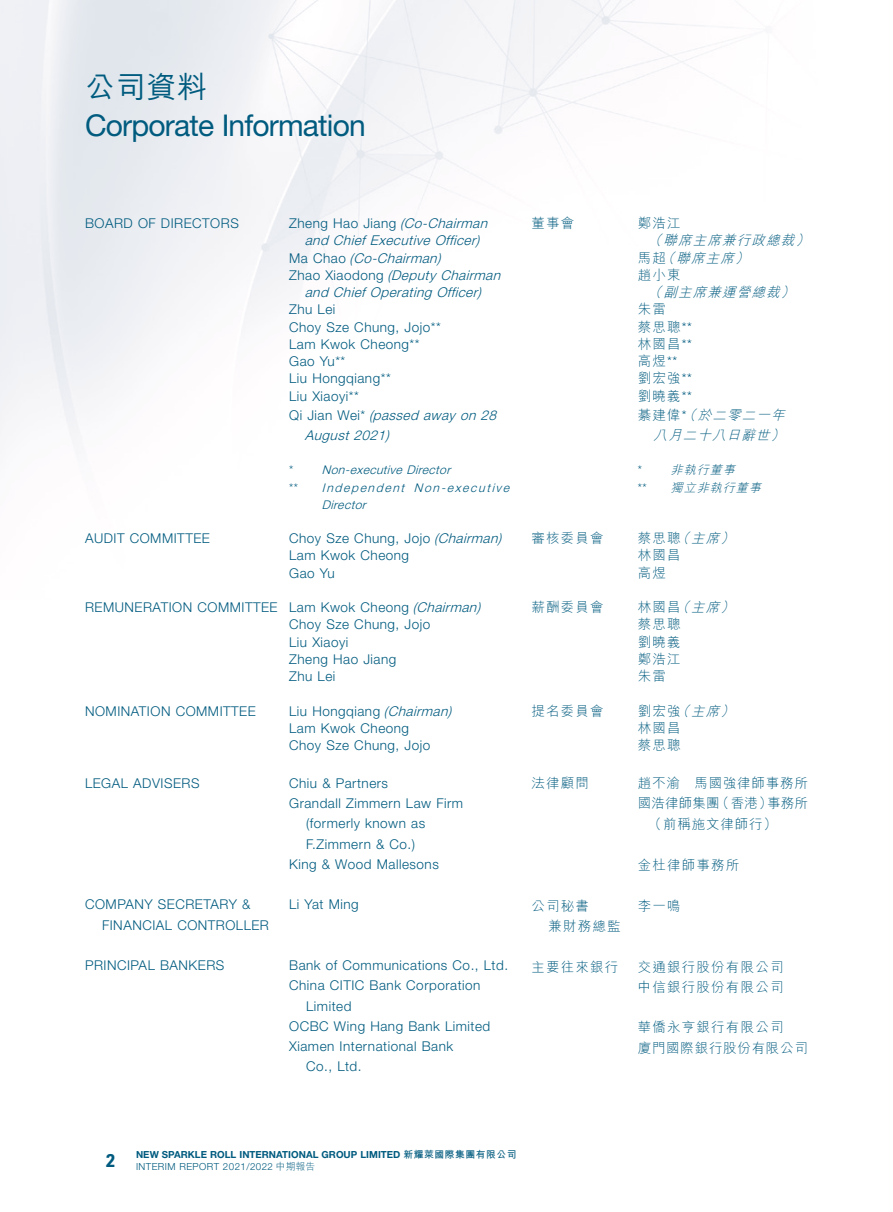
<style>
.page{position:relative;width:893px;height:1212px;background:#fff}
.page>*{position:absolute;margin:0;border:0;box-sizing:border-box;transform-origin:0 0}
.t1{font:30px "Helvetica Neue LT Std";letter-spacing:-.025em;color:#005b7f}
.t2{font:500 30px "M Hei HK";color:#005b7f}
.Body_Text{font:300 13.5px/20.2px "Helvetica Neue LT Std";letter-spacing:.04em;color:#005b7f}
.Body_Text-2{font:italic 300 13.5px/17.2px "Helvetica Neue LT Std";color:#005b7f;text-align:center}
.Body_Text-3{font:300 13.5px/20.2px "M Hei HK";letter-spacing:.09em;color:#005b7f}
.Body_Text-4{font:italic 300 13.5px/17.2px "M Hei HK";color:#005b7f}
.Body_Text-5{font:300 13.5px/21px "M Hei HK";letter-spacing:.01em;color:#005b7f}
.Body_Text-6{font:300 13.5px "M Hei HK";letter-spacing:.055em;color:#005b7f}
.Body_Text-7{font:300 13.5px "M Hei HK";letter-spacing:.06em;color:#005b7f}
.Notes{font:italic 300 12px/17.2px "Helvetica Neue LT Std";color:#005b7f}
.Notes-2{font:italic 300 12px "M Hei HK";color:#005b7f}
.Notes-3{font:300 12px "Helvetica Neue LT Std";color:#005b7f}
.t3{font:700 9.75px/12px "Helvetica Neue LT Std";letter-spacing:.005em;color:#005b7f}
.s1{font-style:normal}
.s2{font-style:italic}
.s3{font-family:"Helvetica Neue LT Std"}
.s4{font-family:"Helvetica Neue LT Std";font-style:normal}
.s5{font-family:"M Hei HK"}
.s6{font-weight:300}
.s7{font-family:"M Hei HK";font-weight:300}
</style>
<div class="page">
<h1 class="t2" style="left:85px;top:66px;width:124px">公司資料</h1>
<h1 class="t1" style="left:85px;top:107px;width:282px">Corporate Information</h1>
<p class="Body_Text" style="left:85px;top:213px;width:155px">BOARD OF DIRECTORS</p>
<p class="Body_Text-2" style="left:289px;top:214px;width:204px"><span class="s1">Z h e n g H ao J i a n g</span> (Co-Chairman and Chief Executive Officer)</p>
<p class="Body_Text-2" style="left:289px;top:249px;width:153px"><span class="s1">M a C h a o</span> (Co-Chairman)</p>
<p class="Body_Text-2" style="left:289px;top:266px;width:217px"><span class="s1">Z h a o X i a o d o n g</span> (Deputy Chairman and Chief Operating Officer)</p>
<p class="Body_Text" style="left:289px;top:299px;width:48px">Zhu Lei</p>
<p class="Body_Text" style="left:289px;top:316px;width:153px">Choy Sze Chung, Jojo**</p>
<p class="Body_Text" style="left:289px;top:334px;width:132px">Lam Kwok Cheong**</p>
<p class="Body_Text" style="left:289px;top:351px;width:58px">Gao Yu**</p>
<p class="Body_Text" style="left:289px;top:368px;width:103px">Liu Hongqiang**</p>
<p class="Body_Text" style="left:289px;top:385px;width:71px">Liu Xiaoyi**</p>
<p class="Body_Text-2" style="left:305px;top:405px;width:197px;line-height:19.5px;text-align:left;text-indent:-16px"><span class="s1">Q i J i a n W e i *</span> (passed away on 28<br>August 2021)</p>
<p class="Notes" style="left:289px;top:461px;width:166px"><span class="s1">*</span> Non-executive Director</p>
<p class="Notes-3" style="left:289px;top:480px;width:10px">**</p>
<p class="Notes" style="left:322px;top:478px;width:192px">Independent Non-executive<br>Director</p>
<p class="Body_Text" style="left:85px;top:528px;width:126px">AUDIT COMMITTEE</p>
<p class="Body_Text" style="left:289px;top:528px;width:214px">Choy Sze Chung, Jojo <span class="s2">(Chairman)</span></p>
<p class="Body_Text" style="left:289px;top:545px;width:121px">Lam Kwok Cheong</p>
<p class="Body_Text" style="left:289px;top:562px;width:47px">Gao Yu</p>
<p class="Body_Text" style="left:85px;top:597px;width:194px">REMUNERATION COMMITTEE</p>
<p class="Body_Text" style="left:289px;top:597px;width:193px">Lam Kwok Cheong <span class="s2">(Chairman)</span></p>
<p class="Body_Text" style="left:289px;top:614px;width:143px">Choy Sze Chung, Jojo</p>
<p class="Body_Text" style="left:289px;top:631px;width:61px">Liu Xiaoyi</p>
<p class="Body_Text" style="left:289px;top:649px;width:109px">Zheng Hao Jiang</p>
<p class="Body_Text" style="left:289px;top:666px;width:48px">Zhu Lei</p>
<p class="Body_Text" style="left:85px;top:700px;width:172px">NOMINATION COMMITTEE</p>
<p class="Body_Text" style="left:289px;top:700px;width:164px">Liu Hongqiang <span class="s2">(Chairman)</span></p>
<p class="Body_Text" style="left:289px;top:718px;width:121px">Lam Kwok Cheong</p>
<p class="Body_Text" style="left:289px;top:735px;width:143px">Choy Sze Chung, Jojo</p>
<p class="Body_Text" style="left:85px;top:772px;width:116px">LEGAL ADVISERS</p>
<p class="Body_Text" style="left:289px;top:772px;width:100px">Chiu &amp; Partners</p>
<p class="Body_Text" style="left:306px;top:793px;width:158px;text-indent:-17px">Grandall Zimmern Law Firm (formerly known as<br>F.Zimmern &amp; Co.)</p>
<p class="Body_Text" style="left:289px;top:853px;width:151px">King &amp; Wood Mallesons</p>
<p class="Body_Text" style="left:102px;top:894px;width:168px;text-indent:-17px">COMPANY SECRETARY &amp;<br>FINANCIAL CONTROLLER</p>
<p class="Body_Text" style="left:289px;top:894px;width:71px">Li Yat Ming</p>
<p class="Body_Text" style="left:85px;top:955px;width:141px">PRINCIPAL BANKERS</p>
<p class="Body_Text" style="left:289px;top:955px;width:220px">Bank of Communications Co., Ltd.</p>
<p class="Body_Text" style="left:306px;top:975px;width:176px;text-indent:-17px">China CITIC Bank Corporation<br>Limited</p>
<p class="Body_Text" style="left:289px;top:1015px;width:203px">OCBC Wing Hang Bank Limited</p>
<p class="Body_Text" style="left:306px;top:1036px;width:149px;text-indent:-17px">Xiamen International Bank<br>Co., Ltd.</p>
<p class="Body_Text-3" style="left:531px;top:213px;width:44px">董事會</p>
<p class="Body_Text-4" style="left:648px;top:214px;width:166px;text-indent:-10px"><span class="s1">鄭浩江<br></span>（聯席主席兼行政總裁）</p>
<p class="Body_Text-4" style="left:638px;top:249px;width:116px"><span class="s1">馬超</span>（聯席主席）</p>
<p class="Body_Text-4" style="left:648px;top:266px;width:151px;text-indent:-10px"><span class="s1">趙小東<br></span>（副主席兼運營總裁）</p>
<p class="Body_Text-3" style="left:638px;top:299px;width:30px">朱雷</p>
<p class="Body_Text-3" style="left:638px;top:316px;width:56px">蔡思聰<span class="s3">**</span></p>
<p class="Body_Text-3" style="left:638px;top:334px;width:56px">林國昌<span class="s3">**</span></p>
<p class="Body_Text-3" style="left:638px;top:351px;width:41px">高煜<span class="s3">**</span></p>
<p class="Body_Text-3" style="left:638px;top:368px;width:56px">劉宏強<span class="s3">**</span></p>
<p class="Body_Text-3" style="left:638px;top:385px;width:56px">劉曉義<span class="s3">**</span></p>
<p class="Body_Text-4" style="left:638px;top:405px;width:152px;line-height:19.5px;text-align:right"><span class="s1">綦建偉</span> <span class="s4">*</span>（於二零二一年八月二十八日辭世）</p>
<p class="Notes-2" style="left:638px;top:464px;width:102px"><span class="s4">*</span> 非執行董事</p>
<p class="Notes-3" style="left:638px;top:480px;width:10px">**</p>
<p class="Notes-2" style="left:671px;top:481px;width:95px">獨立非執行董事</p>
<p class="Body_Text-3" style="left:531px;top:528px;width:74px">審核委員會</p>
<p class="Body_Text-4" style="left:638px;top:529px;width:101px"><span class="s1">蔡思聰</span>（主席）</p>
<p class="Body_Text-3" style="left:638px;top:545px;width:44px">林國昌</p>
<p class="Body_Text-3" style="left:638px;top:562px;width:30px">高煜</p>
<p class="Body_Text-3" style="left:531px;top:597px;width:74px">薪酬委員會</p>
<p class="Body_Text-4" style="left:638px;top:598px;width:101px"><span class="s1">林國昌</span>（主席）</p>
<p class="Body_Text-3" style="left:638px;top:614px;width:44px">蔡思聰</p>
<p class="Body_Text-3" style="left:638px;top:631px;width:44px">劉曉義</p>
<p class="Body_Text-3" style="left:638px;top:649px;width:44px">鄭浩江</p>
<p class="Body_Text-3" style="left:638px;top:666px;width:30px">朱雷</p>
<p class="Body_Text-3" style="left:531px;top:700px;width:74px">提名委員會</p>
<p class="Body_Text-4" style="left:638px;top:702px;width:101px"><span class="s1">劉宏強</span>（主席）</p>
<p class="Body_Text-3" style="left:638px;top:718px;width:44px">林國昌</p>
<p class="Body_Text-3" style="left:638px;top:735px;width:44px">蔡思聰</p>
<p class="Body_Text-3" style="left:531px;top:772px;width:59px">法律顧問</p>
<p class="Body_Text-7" style="left:638px;top:776px;width:172px">趙不渝 馬國強律師事務所</p>
<p class="Body_Text-5" style="left:648px;top:792px;width:161px;text-indent:-10px">國浩律師集團（香港）事務所（前稱施文律師行）</p>
<p class="Body_Text-3" style="left:638px;top:855px;width:103px">金杜律師事務所</p>
<p class="Body_Text-3" style="left:549px;top:895px;width:74px;text-indent:-17px">公司秘書<br>兼財務總監</p>
<p class="Body_Text-3" style="left:638px;top:895px;width:44px">李一鳴</p>
<p class="Body_Text-3" style="left:531px;top:956px;width:88px">主要往來銀行</p>
<p class="Body_Text-3" style="left:638px;top:956px;width:147px">交通銀行股份有限公司</p>
<p class="Body_Text-3" style="left:638px;top:976px;width:147px">中信銀行股份有限公司</p>
<p class="Body_Text-3" style="left:638px;top:1017px;width:147px">華僑永亨銀行有限公司</p>
<p class="Body_Text-6" style="left:638px;top:1041px;width:172px">廈門國際銀行股份有限公司</p>
<p class="t3" style="left:106px;top:1148px;width:412px;text-indent:30px">NEW SPARKLE ROLL INTERNATIONAL GROUP LIMITED <span class="s5">新耀萊國際集團有限公司<br></span><sup>2</sup> <span class="s6">INTERIM REPORT 2021/2022</span> <span class="s7">中期報告</span></p>
</div>
